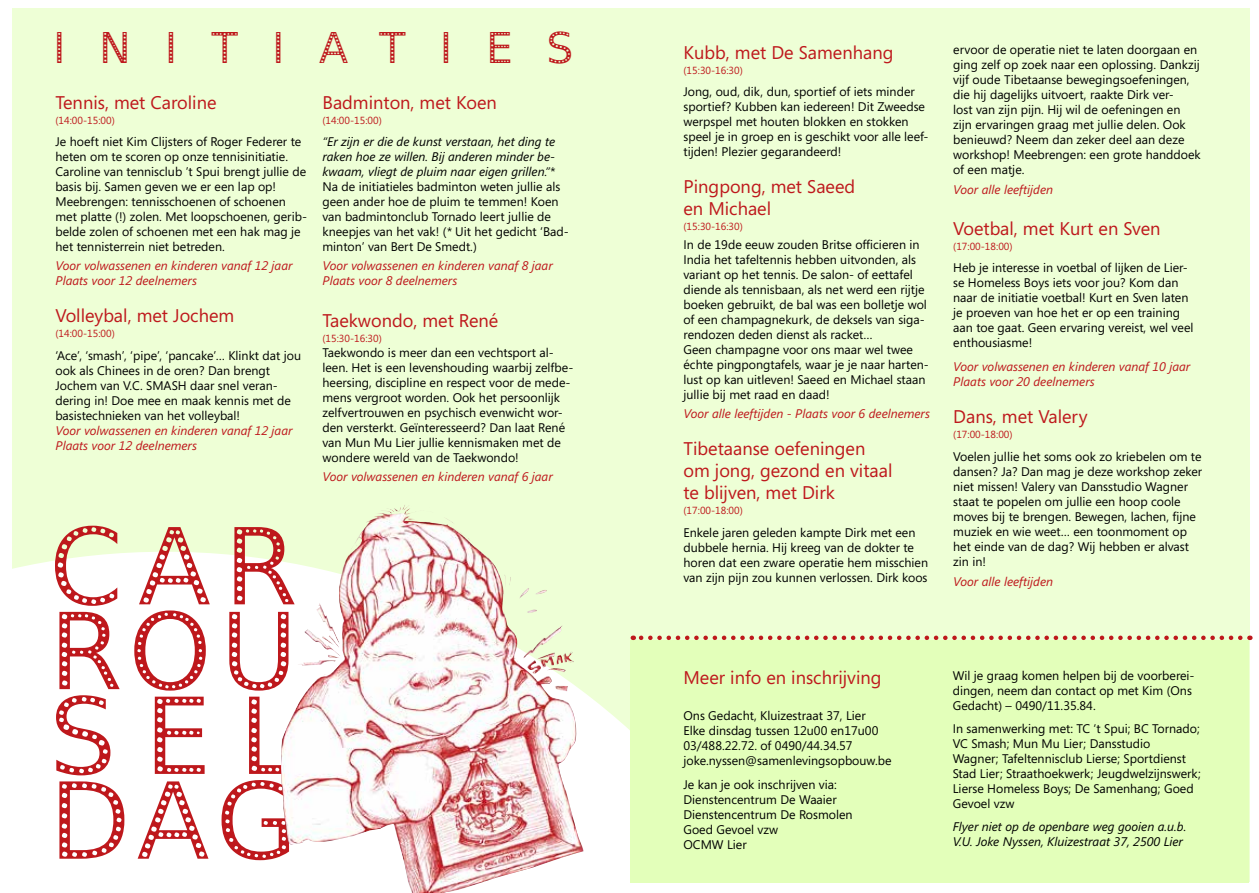
<style>
.page{position:relative;width:1259px;height:893px;background:#fff}
.page>*{position:absolute;margin:0;border:0;box-sizing:border-box;transform-origin:0 0}
.t1{font:105.9px/84.8px "Spranq eco sans";letter-spacing:.1em;color:#be181c;text-align:justify}
.t2{font:42.6px "Spranq eco sans";letter-spacing:.79em;color:#be181c}
.t3{font:18.3px/22px "Segoe";color:#be181c}
.t4{font:12.45px/15px "Segoe";color:#000}
.t5{font:italic 12.45px/15px "Segoe";color:#be181c}
.t6{font:italic 12.45px/15px "Segoe";color:#000;text-align:justify}
.t7{font:10.35px "Segoe";color:#be181c}
.s1{font-style:italic}
</style>
<div class="page">
<div style="left:12px;top:9px;width:1237px;height:873px;background:#eeffd6"></div>
<svg style="left:12px;top:552px;width:846px;height:331px;fill:#fff"></svg>
<div style="left:630px;top:640px;width:619px;height:242px;background:#e3ffba"></div>
<svg style="left:633px;top:636px;width:607px;height:4px"></svg>
<img style="left:281px;top:505px;width:302px;height:388px">
<h2 class="t2" style="left:53px;top:22px;width:522px">INITIATIES</h2>
<h3 class="t3" style="left:55px;top:91px;width:162px">Tennis, met Caroline</h3>
<p class="t7" style="left:55px;top:113px;width:61px">(14:00-15:00)</p>
<p class="t4" style="left:55px;top:134px;width:253px">Je hoeft niet Kim Clijsters of Roger Federer te heten om te scoren op onze tennisinitiatie.<br>Caroline van tennisclub ’t Spui brengt jullie de basis bij. Samen geven we er een lap op!<br>Meebrengen: tennisschoenen of schoenen met platte (!) zolen. Met loopschoenen, gerib&shy;belde zolen of schoenen met een hak mag je het tennisterrein niet betreden.</p>
<p class="t5" style="left:55px;top:259px;width:239px">Voor volwassenen en kinderen vanaf 12 jaar<br>Plaats voor 12 deelnemers</p>
<h3 class="t3" style="left:55px;top:304px;width:180px">Volleybal, met Jochem</h3>
<p class="t7" style="left:55px;top:327px;width:61px">(14:00-15:00)</p>
<p class="t4" style="left:55px;top:347px;width:247px">‘Ace’, ‘smash’, ‘pipe’, ‘pancake’… Klinkt dat jou ook als Chinees in de oren? Dan brengt Jochem van V.C. SMASH daar snel veran&shy;dering in! Doe mee en maak kennis met de basistechnieken van het volleybal!</p>
<p class="t5" style="left:55px;top:423px;width:239px">Voor volwassenen en kinderen vanaf 12 jaar<br>Plaats voor 12 deelnemers</p>
<h3 class="t3" style="left:322px;top:91px;width:176px">Badminton, met Koen</h3>
<p class="t7" style="left:322px;top:113px;width:61px">(14:00-15:00)</p>
<p class="t6" style="left:322px;top:134px;width:234px">“Er zijn er die de kunst verstaan, het ding te raken hoe ze willen. Bij anderen minder be&shy;kwaam, vliegt de pluim naar eigen grillen.”*</p>
<p class="t4" style="left:322px;top:179px;width:248px">Na de initiatieles badminton weten jullie als geen ander hoe de pluim te temmen! Koen van badmintonclub Tornado leert jullie de kneepjes van het vak! (<span class="s1">*</span> Uit het gedicht ‘Bad&shy;minton’ van Bert De Smedt.)</p>
<p class="t5" style="left:322px;top:259px;width:232px">Voor volwassenen en kinderen vanaf 8 jaar<br>Plaats voor 8 deelnemers</p>
<h3 class="t3" style="left:322px;top:309px;width:177px">Taekwondo, met René</h3>
<p class="t7" style="left:322px;top:331px;width:61px">(15:30-16:30)</p>
<p class="t4" style="left:322px;top:344px;width:252px">Taekwondo is meer dan een vechtsport al&shy;leen. Het is een levenshouding waarbij zelfbe&shy;heersing, discipline en respect voor de mede&shy;mens vergroot worden. Ook het persoonlijk zelfvertrouwen en psychisch evenwicht wor&shy;den versterkt. Geïnteresseerd? Dan laat René van Mun Mu Lier jullie kennismaken met de wondere wereld van de Taekwondo!</p>
<p class="t5" style="left:322px;top:469px;width:232px">Voor volwassenen en kinderen vanaf 6 jaar</p>
<h1 class="t1" style="left:49px;top:522px;width:250px">CAR ROU SEL DAG</h1>
<h3 class="t3" style="left:683px;top:41px;width:211px">Kubb, met De Samenhang</h3>
<p class="t7" style="left:683px;top:63px;width:61px">(15:30-16:30)</p>
<p class="t4" style="left:683px;top:84px;width:246px">Jong, oud, dik, dun, sportief of iets minder sportief? Kubben kan iedereen! Dit Zweedse werpspel met houten blokken en stokken speel je in groep en is geschikt voor alle leef&shy;tijden! Plezier gegarandeerd!</p>
<h3 class="t3" style="left:683px;top:175px;width:173px">Pingpong, met Saeed en Michael</h3>
<p class="t7" style="left:683px;top:219px;width:61px">(15:30-16:30)</p>
<p class="t4" style="left:683px;top:237px;width:247px">In de 19de eeuw zouden Britse officieren in India het tafeltennis hebben uitvonden, als variant op het tennis. De salon- of eettafel diende als tennisbaan, als net werd een rijtje boeken gebruikt, de bal was een bolletje wol of een champagnekurk, de deksels van siga&shy;rendozen deden dienst als racket…<br>Geen champagne voor ons maar wel twee échte pingpongtafels, waar je je naar harten&shy;lust op kan uitleven! Saeed en Michael staan jullie bij met raad en daad!</p>
<p class="t5" style="left:683px;top:407px;width:248px">Voor alle leeftijden - Plaats voor 6 deelnemers</p>
<h3 class="t3" style="left:683px;top:437px;width:210px">Tibetaanse oefeningen om jong, gezond en vitaal te blijven, met Dirk</h3>
<p class="t7" style="left:683px;top:504px;width:61px">(17:00-18:00)</p>
<p class="t4" style="left:683px;top:525px;width:246px">Enkele jaren geleden kampte Dirk met een dubbele hernia. Hij kreeg van de dokter te horen dat een zware operatie hem misschien van zijn pijn zou kunnen verlossen. Dirk koos</p>
<p class="t4" style="left:953px;top:42px;width:249px">ervoor de operatie niet te laten doorgaan en ging zelf op zoek naar een oplossing. Dankzij vijf oude Tibetaanse bewegingsoefeningen, die hij dagelijks uitvoert, raakte Dirk ver-<br>lost van zijn pijn. Hij wil de oefeningen en zijn ervaringen graag met jullie delen. Ook benieuwd? Neem dan zeker deel aan deze workshop! Meebrengen: een grote handdoek of een matje.</p>
<p class="t5" style="left:953px;top:182px;width:101px">Voor alle leeftijden</p>
<h3 class="t3" style="left:953px;top:217px;width:209px">Voetbal, met Kurt en Sven</h3>
<p class="t7" style="left:953px;top:239px;width:61px">(17:00-18:00)</p>
<p class="t4" style="left:953px;top:260px;width:242px">Heb je interesse in voetbal of lijken de Lier&shy;se Homeless Boys iets voor jou? Kom dan naar de initiatie voetbal! Kurt en Sven laten je proeven van hoe het er op een training aan toe gaat. Geen ervaring vereist, wel veel enthousiasme!</p>
<p class="t5" style="left:953px;top:359px;width:239px">Voor volwassenen en kinderen vanaf 10 jaar<br>Plaats voor 20 deelnemers</p>
<h3 class="t3" style="left:953px;top:405px;width:136px">Dans, met Valery</h3>
<p class="t7" style="left:953px;top:427px;width:61px">(17:00-18:00)</p>
<p class="t4" style="left:953px;top:449px;width:250px">Voelen jullie het soms ook zo kriebelen om te dansen? Ja? Dan mag je deze workshop zeker niet missen! Valery van Dansstudio Wagner staat te popelen om jullie een hoop coole moves bij te brengen. Bewegen, lachen, fijne muziek en wie weet… een toonmoment op het einde van de dag? Wij hebben er alvast zin in!</p>
<p class="t5" style="left:953px;top:574px;width:101px">Voor alle leeftijden</p>
<h3 class="t3" style="left:683px;top:666px;width:200px">Meer info en inschrijving</h3>
<p class="t4" style="left:683px;top:708px;width:209px">Ons Gedacht, Kluizestraat 37, Lier<br>Elke dinsdag tussen 12u00 en17u00<br>03/488.22.72. of 0490/44.34.57 joke.nyssen@samenlevingsopbouw.be</p>
<p class="t4" style="left:683px;top:776px;width:171px">Je kan je ook inschrijven via:<br>Dienstencentrum De Waaier<br>Dienstencentrum De Rosmolen<br>Goed Gevoel vzw<br>OCMW Lier</p>
<p class="t4" style="left:952px;top:668px;width:243px">Wil je graag komen helpen bij de voorberei&shy;dingen, neem dan contact op met Kim (Ons<br>Gedacht) – 0490/11.35.84.</p>
<p class="t4" style="left:952px;top:721px;width:250px">In samenwerking met: TC ‘t Spui; BC Tornado; VC Smash; Mun Mu Lier; Dansstudio<br>Wagner; Tafeltennisclub Lierse; Sportdienst Stad Lier; Straathoekwerk; Jeugdwelzijnswerk; Lierse Homeless Boys; De Samenhang; Goed Gevoel vzw</p>
<p class="t6" style="left:952px;top:819px;width:235px">Flyer niet op de openbare weg gooien a.u.b.<br>V.U. Joke Nyssen, Kluizestraat 37, 2500 Lier</p>
</div>
